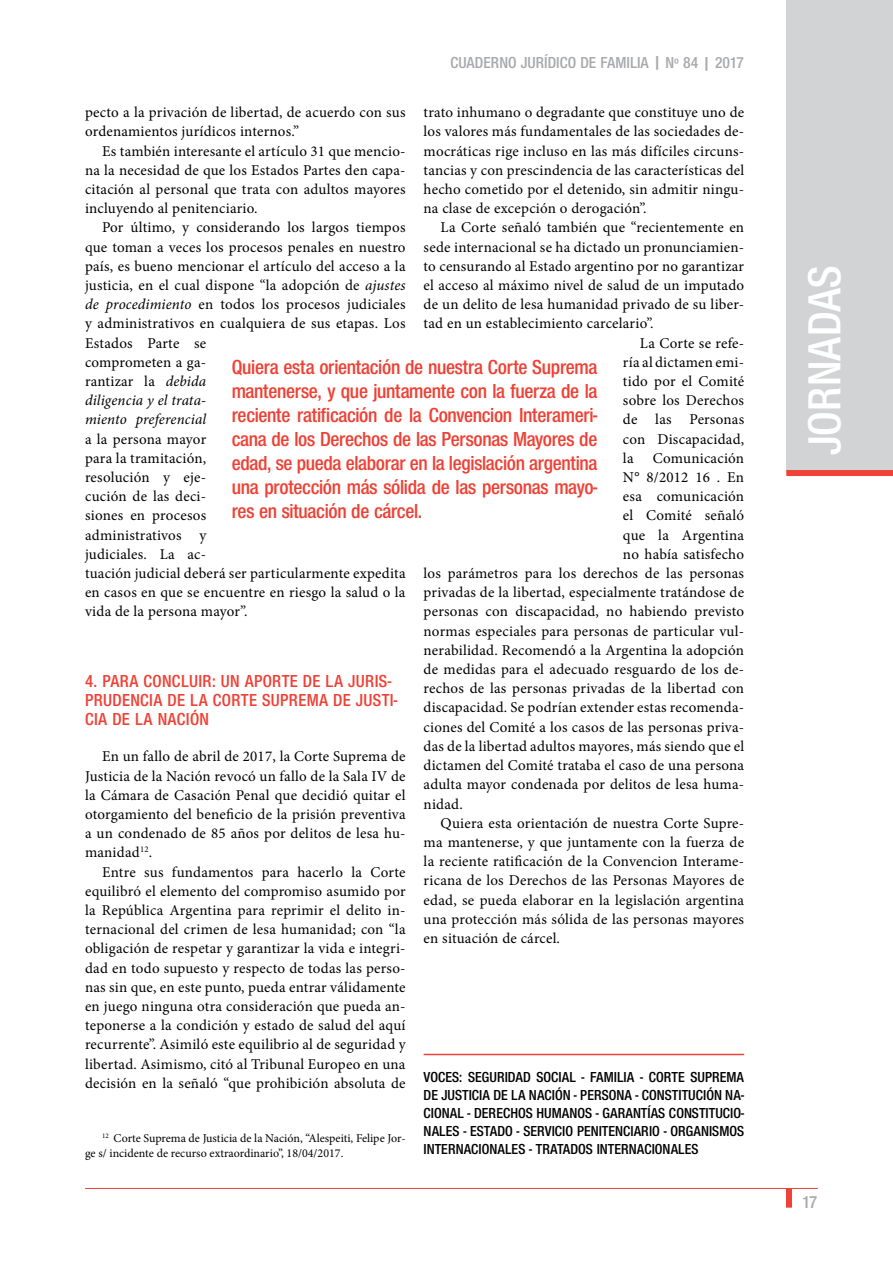
<style>
.page{position:relative;width:893px;height:1263px;background:#fff}
.page>*{position:absolute;margin:0;border:0;box-sizing:border-box;transform-origin:0 0}
.t1{font:600 condensed 48px "Nimbus San Nov T";color:#fff}
.t2{font:600 condensed 21px/24px "Nimbus San Nov T";letter-spacing:-.015em;color:#ef4135;text-align:justify}
.t3{font:600 condensed 18px/19.2px "Nimbus San Nov T";letter-spacing:.015em;color:#ef4135}
.t4{font:600 condensed 18px "Nimbus San Nov T";color:#a7a9ac}
.t5{font:600 condensed 16.5px "Nimbus San Nov T";color:#a7a9ac}
.t6{font:15px/19.2px "Minion Pro";letter-spacing:.015em;color:#000;text-align:justify}
.t7{font:600 condensed 15px/18px "Nimbus San Nov T";color:#000;text-align:justify}
.t8{font:12px/14.4px "Minion Pro";color:#000}
.s1{font-style:italic}
</style>
<div class="page">
<div style="left:786px;top:1188px;width:6px;height:19px;background:#ef4135"></div>
<hr style="left:85px;top:1188px;width:733px;height:1px;background:#ef4135">
<div style="left:786px;top:0;width:107px;height:473px;background:#d1d3d4"></div>
<div style="left:786px;top:470px;width:107px;height:6px;background:#ef4135"></div>
<hr style="left:424px;top:1054px;width:320px;height:1px;background:#ef4135">
<p class="t5" style="left:450px;top:53px;width:295px">CUADERNO JURÍDICO DE FAMILIA | Nº 84 | 2017</p>
<p class="t6" style="left:85px;top:103px;width:322px">pecto a la privación de libertad, de acuerdo con sus ordenamientos jurídicos internos.”</p>
<p class="t6" style="left:85px;top:141px;width:322px;text-indent:17px">Es también interesante el artículo 31 que mencio&shy;na la necesidad de que los Estados Partes den capa&shy;citación al personal que trata con adultos mayores incluyendo al penitenciario.</p>
<p class="t6" style="left:85px;top:218px;width:322px;text-align:left;text-indent:17px">Por último, y considerando los largos tiempos que toman a veces los procesos penales en nuestro país, es bueno mencionar el artículo del acceso a la justicia, en el cual dispone “la adopción de <span class="s1">ajustes de procedimiento</span> en todos los procesos judiciales y administrativos en cualquiera de sus etapas. Los Estados Parte se<br>comprometen a ga-<br>rantizar la <span class="s1">debida<br>diligencia y el trata-<br>miento preferencial</span></p>
<p class="t6" style="left:85px;top:429px;width:322px;text-align:left">a la persona mayor<br>para la tramitación,<br>resolución y eje-<br>cución de las deci-<br>siones en procesos<br>administrativos y<br>judiciales. La ac-<br>tuación judicial deberá ser particularmente expedita en casos en que se encuentre en riesgo la salud o la vida de la persona mayor”.</p>
<p class="t6" style="left:424px;top:103px;width:322px">trato inhumano o degradante que constituye uno de los valores más fundamentales de las sociedades de&shy;mocráticas rige incluso en las más difíciles circuns&shy;tancias y con prescindencia de las características del hecho cometido por el detenido, sin admitir ningu&shy;na clase de excepción o derogación”.</p>
<p class="t6" style="left:441px;top:218px;width:305px">La Corte señaló también que “recientemente en</p>
<p class="t6" style="left:424px;top:237px;width:322px">sede internacional se ha dictado un pronunciamien-</p>
<p class="t6" style="left:424px;top:256px;width:322px">to censurando al Estado argentino por no garantizar</p>
<p class="t6" style="left:424px;top:276px;width:322px">el acceso al máximo nivel de salud de un imputado</p>
<p class="t6" style="left:424px;top:295px;width:322px">de un delito de lesa humanidad privado de su liber-</p>
<p class="t6" style="left:424px;top:314px;width:232px">tad en un establecimiento carcelario”.</p>
<p class="t6" style="left:640px;top:333px;width:106px">La Corte se refe-</p>
<p class="t6" style="left:623px;top:352px;width:123px">ría al dictamen emi-</p>
<p class="t6" style="left:623px;top:372px;width:123px">tido por el Comité</p>
<p class="t6" style="left:623px;top:391px;width:123px">sobre los Derechos</p>
<p class="t6" style="left:623px;top:410px;width:123px">de las Personas</p>
<p class="t6" style="left:623px;top:429px;width:123px">con Discapacidad,</p>
<p class="t6" style="left:623px;top:448px;width:12px">la</p>
<p class="t6" style="left:653px;top:448px;width:93px">Comunicación</p>
<p class="t6" style="left:623px;top:468px;width:123px">N° 8/2012 16 . En</p>
<p class="t6" style="left:623px;top:487px;width:123px">esa comunicación</p>
<p class="t6" style="left:623px;top:506px;width:123px">el Comité señaló</p>
<p class="t6" style="left:623px;top:525px;width:123px">que la Argentina</p>
<p class="t6" style="left:623px;top:544px;width:123px">no había satisfecho</p>
<p class="t6" style="left:424px;top:564px;width:322px">los parámetros para los derechos de las personas</p>
<p class="t6" style="left:424px;top:583px;width:322px">privadas de la libertad, especialmente tratándose de</p>
<p class="t6" style="left:424px;top:602px;width:322px">personas con discapacidad, no habiendo previsto</p>
<p class="t6" style="left:424px;top:621px;width:322px">normas especiales para personas de particular vul-</p>
<p class="t6" style="left:424px;top:640px;width:322px">nerabilidad. Recomendó a la Argentina la adopción</p>
<p class="t6" style="left:424px;top:660px;width:322px">de medidas para el adecuado resguardo de los de-</p>
<p class="t6" style="left:424px;top:679px;width:322px">rechos de las personas privadas de la libertad con</p>
<p class="t6" style="left:424px;top:698px;width:322px">discapacidad. Se podrían extender estas recomenda-</p>
<p class="t6" style="left:424px;top:717px;width:322px">ciones del Comité a los casos de las personas priva-</p>
<p class="t6" style="left:424px;top:736px;width:322px">das de la libertad adultos mayores, más siendo que el</p>
<p class="t6" style="left:424px;top:756px;width:322px">dictamen del Comité trataba el caso de una persona</p>
<p class="t6" style="left:424px;top:775px;width:322px">adulta mayor condenada por delitos de lesa huma-</p>
<p class="t6" style="left:424px;top:794px;width:41px">nidad.</p>
<p class="t6" style="left:441px;top:813px;width:305px">Quiera esta orientación de nuestra Corte Supre-</p>
<p class="t6" style="left:424px;top:832px;width:322px">ma mantenerse, y que juntamente con la fuerza de</p>
<p class="t6" style="left:424px;top:852px;width:322px">la reciente ratificación de la Convencion Interame-</p>
<p class="t6" style="left:424px;top:871px;width:322px">ricana de los Derechos de las Personas Mayores de</p>
<p class="t6" style="left:424px;top:890px;width:322px">edad, se pueda elaborar en la legislación argentina</p>
<p class="t6" style="left:424px;top:909px;width:322px">una protección más sólida de las personas mayores</p>
<p class="t6" style="left:424px;top:928px;width:138px">en situación de cárcel.</p>
<p class="t2" style="left:232px;top:355px;width:367px">Quiera esta orientación de nuestra Corte Suprema mantenerse, y que juntamente con la fuerza de la reciente ratificación de la Convencion Interameri&shy;cana de los Derechos de las Personas Mayores de edad, se pueda elaborar en la legislación argentina una protección más sólida de las personas mayo&shy;res en situación de cárcel.</p>
<p class="t3" style="left:85px;top:671px;width:314px">4. PARA CONCLUIR: UN APORTE DE LA JURIS-<br>PRUDENCIA DE LA CORTE SUPREMA DE JUSTI-<br>CIA DE LA NACIÓN</p>
<p class="t6" style="left:85px;top:747px;width:322px;text-indent:17px">En un fallo de abril de 2017, la Corte Suprema de Justicia de la Nación revocó un fallo de la Sala IV de la Cámara de Casación Penal que decidió quitar el otorgamiento del beneficio de la prisión preventiva a un condenado de 85 años por delitos de lesa hu&shy;manidad<sup>12</sup>.</p>
<p class="t6" style="left:85px;top:862px;width:322px;text-indent:17px">Entre sus fundamentos para hacerlo la Corte equilibró el elemento del compromiso asumido por la República Argentina para reprimir el delito in&shy;ternacional del crimen de lesa humanidad; con “la obligación de respetar y garantizar la vida e integri&shy;dad en todo supuesto y respecto de todas las perso&shy;nas sin que, en este punto, pueda entrar válidamente en juego ninguna otra consideración que pueda an&shy;teponerse a la condición y estado de salud del aquí recurrente”. Asimiló este equilibrio al de seguridad y libertad. Asimismo, citó al Tribunal Europeo en una decisión en la señaló “que prohibición absoluta de</p>
<p class="t7" style="left:424px;top:1067px;width:322px">VOCES: SEGURIDAD SOCIAL - FAMILIA - CORTE SUPREMA DE JUSTICIA DE LA NACIÓN - PERSONA - CONSTITUCIÓN NA-CIONAL - DERECHOS HUMANOS - GARANTÍAS CONSTITUCIO-NALES - ESTADO - SERVICIO PENITENCIARIO - ORGANISMOS INTERNACIONALES - TRATADOS INTERNACIONALES</p>
<p class="t8" style="left:85px;top:1131px;width:322px;text-indent:17px"><sup>12</sup> Corte Suprema de Justicia de la Nación, “Alespeiti, Felipe Jor&shy;ge s/ incidente de recurso extraordinario”, 18/04/2017.</p>
<h1 class="t1" style="left:797px;top:455px;width:191px;rotate:-90deg">JORNADAS</h1>
<p class="t4" style="left:802px;top:1191px;width:17px">17</p>
</div>
